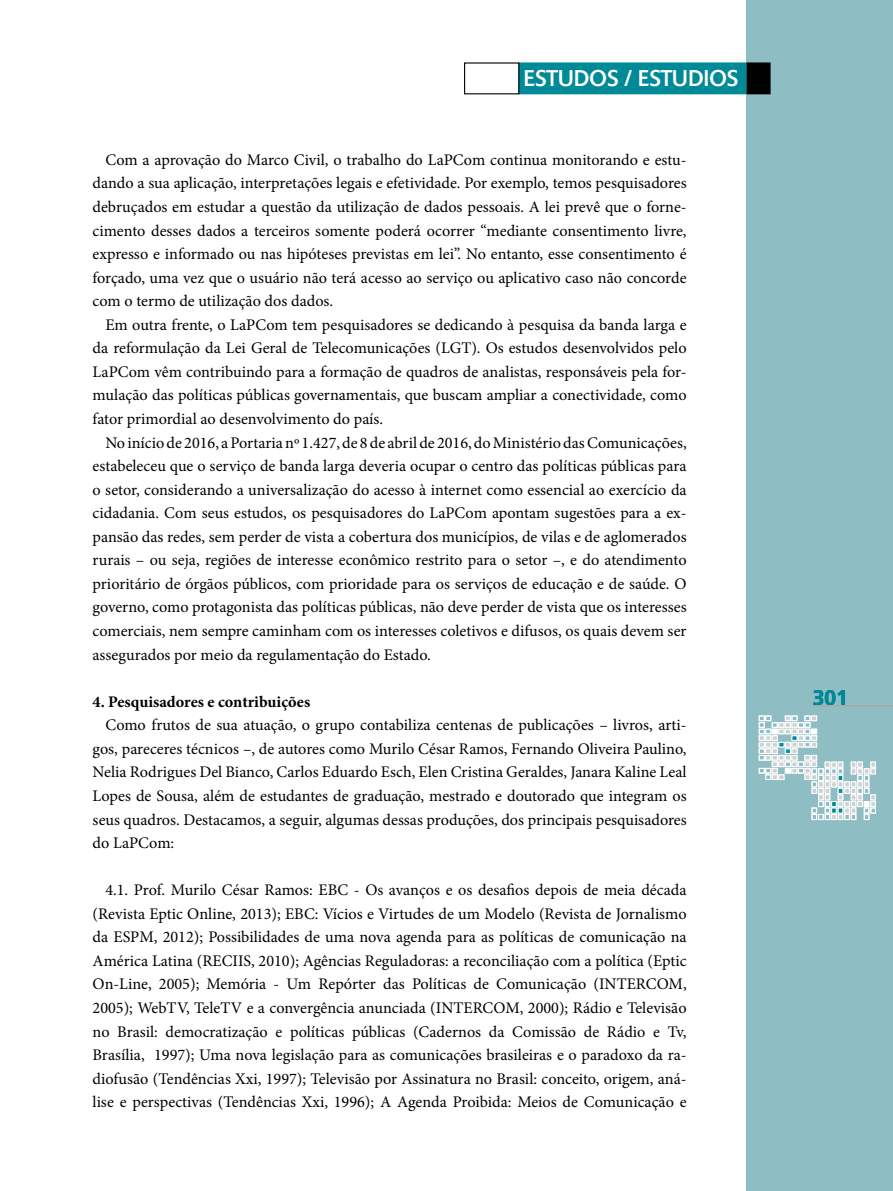
<style>
.page{position:relative;width:893px;height:1191px;background:#fff}
.page>*{position:absolute;margin:0;border:0;box-sizing:border-box;transform-origin:0 0}
.t1{font:22.5px "Delta";letter-spacing:.01em;color:#fff;scale:.95 1}
.t2{font:700 21px "Frutiger";color:#008996}
.t3{font:16.2px/23.5px "Minion Pro";color:#000;text-align:justify}
.t4{font:700 16.2px "Minion Pro";color:#000}
</style>
<div class="page">
<div style="left:746px;top:0;width:147px;height:1191px;background:#8ebec4"></div>
<hr style="left:814px;top:705px;width:79px;height:1px;background:#fff">
<svg style="left:755px;top:716px;width:121px;height:103px"></svg>
<div style="left:518px;top:62px;width:228px;height:32px;background:#008996;border:2px solid #008996"></div>
<div style="left:746px;top:62px;width:25px;height:32px;background:#000;border:2px solid #000"></div>
<div style="left:464px;top:62px;width:55px;height:32px;border:1px solid #000"></div>
<h1 class="t1" style="left:524px;top:65px;width:227px">ESTUDOS / ESTUDIOS</h1>
<p class="t3" style="left:93px;top:148px;width:596px;text-indent:13px">Com a aprovação do Marco Civil, o trabalho do LaPCom continua monitorando e estu&shy;dando a sua aplicação, interpretações legais e efetividade. Por exemplo, temos pesquisadores debruçados em estudar a questão da utilização de dados pessoais. A lei prevê que o forne&shy;cimento desses dados a terceiros somente poderá ocorrer “mediante consentimento livre, expresso e informado ou nas hipóteses previstas em lei”. No entanto, esse consentimento é forçado, uma vez que o usuário não terá acesso ao serviço ou aplicativo caso não concorde com o termo de utilização dos dados.</p>
<p class="t3" style="left:93px;top:313px;width:596px;text-indent:13px">Em outra frente, o LaPCom tem pesquisadores se dedicando à pesquisa da banda larga e da reformulação da Lei Geral de Telecomunicações (LGT). Os estudos desenvolvidos pelo LaPCom vêm contribuindo para a formação de quadros de analistas, responsáveis pela for&shy;mulação das políticas públicas governamentais, que buscam ampliar a conectividade, como fator primordial ao desenvolvimento do país.</p>
<p class="t3" style="left:93px;top:431px;width:596px;text-indent:13px">No início de 2016, a Portaria nº 1.427, de 8 de abril de 2016, do Ministério das Comunicações, estabeleceu que o serviço de banda larga deveria ocupar o centro das políticas públicas para o setor, considerando a universalização do acesso à internet como essencial ao exercício da cidadania. Com seus estudos, os pesquisadores do LaPCom apontam sugestões para a ex&shy;pansão das redes, sem perder de vista a cobertura dos municípios, de vilas e de aglomerados rurais – ou seja, regiões de interesse econômico restrito para o setor –, e do atendimento prioritário de órgãos públicos, com prioridade para os serviços de educação e de saúde. O governo, como protagonista das políticas públicas, não deve perder de vista que os interesses comerciais, nem sempre caminham com os interesses coletivos e difusos, os quais devem ser assegurados por meio da regulamentação do Estado.</p>
<p class="t4" style="left:93px;top:690px;width:219px">4. Pesquisadores e contribuições</p>
<p class="t3" style="left:93px;top:713px;width:596px;text-indent:13px">Como frutos de sua atuação, o grupo contabiliza centenas de publicações – livros, arti&shy;gos, pareceres técnicos –, de autores como Murilo César Ramos, Fernando Oliveira Paulino, Nelia Rodrigues Del Bianco, Carlos Eduardo Esch, Elen Cristina Geraldes, Janara Kaline Leal Lopes de Sousa, além de estudantes de graduação, mestrado e doutorado que integram os seus quadros. Destacamos, a seguir, algumas dessas produções, dos principais pesquisadores do LaPCom:</p>
<p class="t3" style="left:93px;top:878px;width:596px;text-indent:13px">4.1. Prof. Murilo César Ramos: EBC - Os avanços e os desafios depois de meia década (Revista Eptic Online, 2013); EBC: Vícios e Virtudes de um Modelo (Revista de Jornalismo da ESPM, 2012); Possibilidades de uma nova agenda para as políticas de comunicação na América Latina (RECIIS, 2010); Agências Reguladoras: a reconciliação com a política (Eptic On-Line, 2005); Memória - Um Repórter das Políticas de Comunicação (INTERCOM, 2005); WebTV, TeleTV e a convergência anunciada (INTERCOM, 2000); Rádio e Televisão no Brasil: democratização e políticas públicas (Cadernos da Comissão de Rádio e Tv, Brasília, 1997); Uma nova legislação para as comunicações brasileiras e o paradoxo da ra&shy;diofusão (Tendências Xxi, 1997); Televisão por Assinatura no Brasil: conceito, origem, aná&shy;lise e perspectivas (Tendências Xxi, 1996); A Agenda Proibida: Meios de Comunicação e</p>
<p class="t2" style="left:813px;top:685px;width:37px">301</p>
</div>
